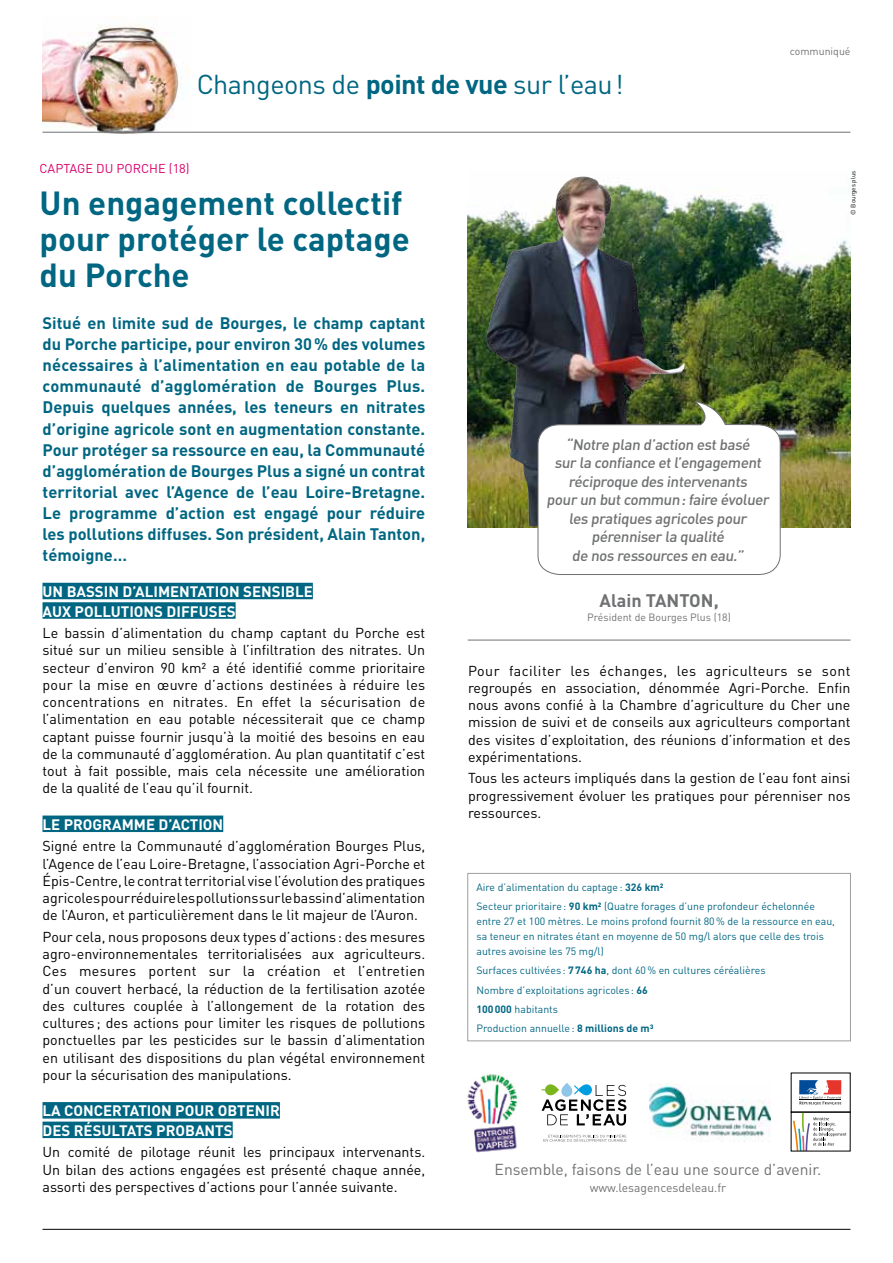
<style>
.page{position:relative;width:893px;height:1263px;background:#fff}
.page>*{position:absolute;margin:0;border:0;box-sizing:border-box;transform-origin:0 0}
.t1{font:700 33px/36px "DIN";color:#006682}
.t2{font:27px "DIN";letter-spacing:-.02em;color:#006682}
.t3{font:700 18px "DIN";color:#707172}
.t4{font:700 16.5px/21px "DIN";color:#006682;text-align:justify}
.t5{font:15.75px "DIN";color:#707172}
.t6{font:500 15px/18.6px "DIN";color:#707172;text-align:center}
.t7{font:700 15px/19.5px "DIN";letter-spacing:.09em;color:#fff}
.t8{font:14.25px/17.2px "DIN";color:#000;text-align:justify}
.t9{font:12.75px "DIN";color:#dc006b}
.t10{font:12px "DIN";color:#707172}
.t11{font:10.5px/19.2px "DIN";color:#006682}
.t12{font:10.5px "DIN";color:#707172}
.t13{font:6.3px "DIN";color:#000}
.s1{font-weight:700}
</style>
<div class="page">
<div style="left:467px;top:873px;width:384px;height:168px;border:1px solid #9d9fa0"></div>
<img style="left:468px;top:176px;width:382px;height:351px">
<img style="left:43px;top:25px;width:147px;height:109px">
<hr style="left:43px;top:132px;width:807px;height:1px;background:#707172">
<hr style="left:468px;top:640px;width:382px;height:1px;background:#707172">
<hr style="left:43px;top:1229px;width:807px;height:1px;background:#000">
<div style="left:43px;top:583px;width:270px;height:16px;background:#006682"></div>
<div style="left:43px;top:602px;width:193px;height:17px;background:#006682"></div>
<div style="left:43px;top:815px;width:180px;height:17px;background:#006682"></div>
<div style="left:43px;top:1102px;width:237px;height:16px;background:#006682"></div>
<div style="left:43px;top:1121px;width:190px;height:17px;background:#006682"></div>
<img style="left:486px;top:177px;width:199px;height:349px">
<svg style="left:538px;top:401px;width:243px;height:174px"></svg>
<img style="left:467px;top:1074px;width:51px;height:79px">
<img style="left:649px;top:1083px;width:122px;height:58px">
<svg style="left:541px;top:1084px;width:85px;height:41px"></svg>
<svg style="left:543px;top:1134px;width:83px;height:8px"></svg>
<svg style="left:799px;top:1080px;width:42px;height:25px"></svg>
<svg style="left:793px;top:1112px;width:53px;height:39px"></svg>
<h2 class="t2" style="left:197px;top:67px;width:428px">Changeons de <span class="s1">point de vue</span> sur l’eau!</h2>
<p class="t9" style="left:40px;top:160px;width:152px">CAPTAGE DU PORCHE (18)</p>
<h1 class="t1" style="left:40px;top:183px;width:372px">Un engagement collectif pour protéger le captage du Porche</h1>
<p class="t12" style="left:790px;top:45px;width:62px">communiqué</p>
<p class="t13" style="left:849px;top:215px;width:46px;rotate:-90deg">© Bourges plus</p>
<p class="t4" style="left:43px;top:312px;width:384px">Situé en limite sud de Bourges, le champ captant du Porche participe, pour environ 30% des volumes nécessaires à l’alimentation en eau potable de la communauté d’agglomération de Bourges Plus.<br>Depuis quelques années, les teneurs en nitrates d’origine agricole sont en augmentation constante.<br>Pour protéger sa ressource en eau, la Communauté d’agglomération de Bourges Plus a signé un contrat territorial avec l’Agence de l’eau Loire-Bretagne.<br>Le programme d’action est engagé pour réduire les pollutions diffuses. Son président, Alain Tanton, témoigne…</p>
<p class="t7" style="left:43px;top:581px;width:30px">Un bass</p>
<p class="t7" style="left:104px;top:581px;width:211px">in d’alimentation sensible</p>
<p class="t7" style="left:43px;top:601px;width:61px">aux pollut</p>
<p class="t7" style="left:129px;top:601px;width:106px">ionsdiffuses</p>
<p class="t8" style="left:43px;top:624px;width:384px">Le bassin d’alimentation du champ captant du Porche est situé sur un milieu sensible à l’infiltration des nitrates. Un secteur d’environ 90 km² a été identifié comme prioritaire pour la mise en œuvre d’actions destinées à réduire les concentrations en nitrates. En effet la sécurisation de l’alimentation en eau potable nécessiterait que ce champ captant puisse fournir jusqu’à la moitié des besoins en eau de la communauté d’agglomération. Au plan quantitatif c’est tout à fait possible, mais cela nécessite une amélioration de la qualité de l’eau qu’il fournit.</p>
<p class="t7" style="left:43px;top:814px;width:182px">Le programme d’action</p>
<p class="t8" style="left:43px;top:837px;width:384px">Signé entre la Communauté d’agglomération Bourges Plus, l’Agence de l’eau Loire-Bretagne, l’association Agri-Porche et Épis-Centre, le contrat territorial vise l’évolution des pratiques agricoles pour réduire les pollutions sur le bassin d’alimentation de l’Auron, et particulièrement dans le lit majeur de l’Auron.</p>
<p class="t8" style="left:43px;top:928px;width:384px">Pour cela, nous proposons deux types d’actions : des mesures agro-environnementales territorialisées aux agriculteurs.<br>Ces mesures portent sur la création et l’entretien d’un couvert herbacé, la réduction de la fertilisation azotée des cultures couplée à l’allongement de la rotation des cultures ; des actions pour limiter les risques de pollutions ponctuelles par les pesticides sur le bassin d’alimentation en utilisant des dispositions du plan végétal environnement pour la sécurisation des manipulations.</p>
<p class="t7" style="left:43px;top:1100px;width:239px">Laconcertation pour obtenir des résultatsp</p>
<p class="t7" style="left:166px;top:1120px;width:59px">robants</p>
<p class="t8" style="left:43px;top:1143px;width:384px">Un comité de pilotage réunit les principaux intervenants.<br>Un bilan des actions engagées est présenté chaque année, assorti des perspectives d’actions pour l’année suivante.</p>
<p class="t6" style="left:547px;top:434px;width:226px">“Notre plan d’action estbasé<br>sur la confiance etl’engagement réciproque des intervenants<br>pour un butcommun:faire évoluer les pratiques agricoles pour pérenniser la qualité<br>de nos ressources en eau.”</p>
<p class="t3" style="left:599px;top:589px;width:121px">Alain Tanton,</p>
<p class="t12" style="left:587px;top:611px;width:145px">Président de Bourges Plus (18)</p>
<p class="t8" style="left:468px;top:661px;width:384px">Pour faciliter les échanges, les agriculteurs se sont regroupés en association, dénommée Agri-Porche. Enfin nous avons confié à la Chambre d’agriculture du Cher une mission de suivi et de conseils aux agriculteurs comportant des visites d’exploitation, des réunions d’information et des expérimentations.</p>
<p class="t8" style="left:468px;top:769px;width:384px">Tous les acteurs impliqués dans la gestion de l’eau font ainsi progressivement évoluer les pratiques pour pérenniser nos ressources.</p>
<p class="t11" style="left:476px;top:877px;width:340px">Aire d’alimentation du captage: <span class="s1">326 km²<br></span>Secteur prioritaire: <span class="s1">90 km²</span> (Quatre forages d’une profondeur échelonnée</p>
<p class="t11" style="left:476px;top:914px;width:360px;line-height:15px">entre 27 et 100 mètres. Le moins profond fournit 80% de la ressource en eau, sa teneur en nitrates étant en moyenne de 50 mg/l alors que celle des trois autres avoisine les 75 mg/l)</p>
<p class="t11" style="left:476px;top:961px;width:291px">Surfaces cultivées : <span class="s1">7746 ha</span>, dont 60% en cultures céréalières Nombre d’exploitations agricoles : <span class="s1">66<br>100000</span> habitants<br>Production annuelle: <span class="s1">8 millions de m³</span></p>
<p class="t5" style="left:495px;top:1159px;width:328px">Ensemble, faisons de l’eau une source d’avenir.</p>
<p class="t10" style="left:590px;top:1180px;width:138px">www.lesagencesdeleau.fr</p>
</div>
